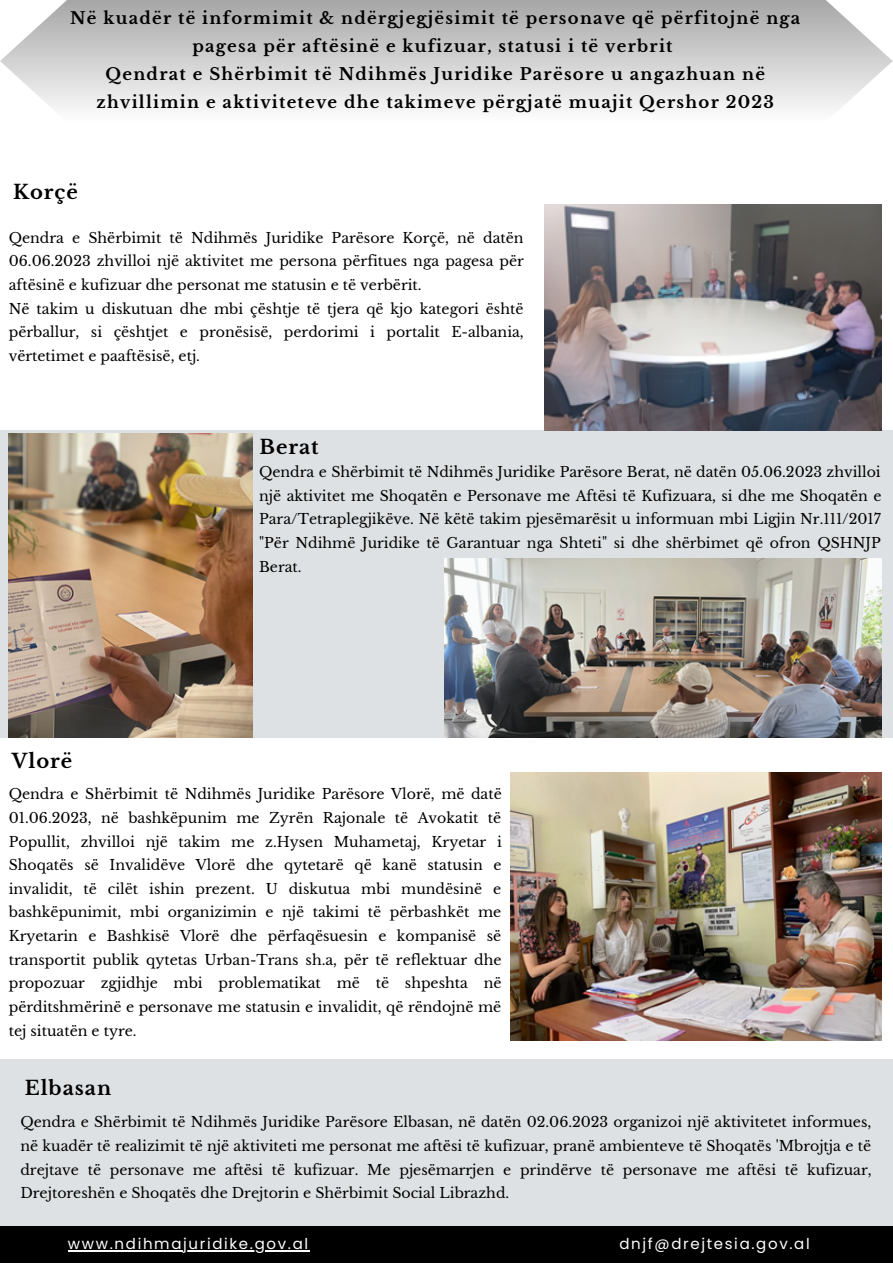
<style>
.page{position:relative;width:893px;height:1264px;background:#fff}
.page>*{position:absolute;margin:0;border:0;box-sizing:border-box;transform-origin:0 0}
.t1{font:700 19.5px "Libre Baskerville";letter-spacing:.05em;color:#000}
.t2{font:700 16.5px/28px "Libre Baskerville";letter-spacing:.075em;color:#000;text-align:center}
.t3{font:15px "Poppins";letter-spacing:.11em;color:#fff}
.t4{font:14.1px/23.5px "Libre Baskerville";color:#000;text-align:justify}
</style>
<div class="page">
<div style="left:0;top:1225px;width:892px;height:37px;background:#000"></div>
<svg style="left:0;top:0;width:892px;height:109px;background:#d0d0d0"></svg>
<div style="left:0;top:430px;width:892px;height:307px;background:#dee1e3"></div>
<div style="left:0;top:1058px;width:892px;height:167px;background:#dee1e3"></div>
<img style="left:544px;top:204px;width:337px;height:226px">
<img style="left:444px;top:558px;width:437px;height:179px">
<img style="left:9px;top:433px;width:244px;height:304px">
<img style="left:510px;top:772px;width:371px;height:268px">
<hr style="left:68px;top:1250px;width:242px;height:1px;background:#fff">
<p class="t2" style="left:70px;top:4px;width:731px">Në kuadër të informimit &amp; ndërgjegjësimit të personave që përfitojnë nga pagesa për aftësinë e kufizuar, statusi i të verbrit</p>
<p class="t2" style="left:96px;top:60px;width:679px">Qendrat e Shërbimit të Ndihmës Juridike Parësore u angazhuan në zhvillimin e aktiviteteve dhe takimeve përgjatë muajit Qershor 2023</p>
<p class="t1" style="left:13px;top:180px;width:66px">Korçë</p>
<p class="t4" style="left:9px;top:226px;width:516px">Qendra e Shërbimit të Ndihmës Juridike Parësore Korçë, në datën 06.06.2023 zhvilloi një aktivitet me persona përfitues nga pagesa për aftësinë e kufizuar dhe personat me statusin e të verbërit.</p>
<p class="t4" style="left:9px;top:297px;width:516px">Në takim u diskutuan dhe mbi çështje të tjera që kjo kategori është përballur, si çështjet e pronësisë, perdorimi i portalit E-albania, vërtetimet e paaftësisë, etj.</p>
<p class="t1" style="left:259px;top:435px;width:61px">Berat</p>
<p class="t4" style="left:259px;top:460px;width:624px">Qendra e Shërbimit të Ndihmës Juridike Parësore Berat, në datën 05.06.2023 zhvilloi një aktivitet me Shoqatën e Personave me Aftësi të Kufizuara, si dhe me Shoqatën e Para/Tetraplegjikëve. Në këtë takim pjesëmarësit u informuan mbi Ligjin Nr.111/2017 "Për Ndihmë Juridike të Garantuar nga Shteti" si dhe shërbimet që ofron QSHNJP Berat.</p>
<p class="t1" style="left:12px;top:749px;width:62px">Vlorë</p>
<p class="t4" style="left:9px;top:782px;width:494px">Qendra e Shërbimit të Ndihmës Juridike Parësore Vlorë, më datë 01.06.2023, në bashkëpunim me Zyrën Rajonale të Avokatit të Popullit, zhvilloi një takim me z.Hysen Muhametaj, Kryetar i Shoqatës së Invalidëve Vlorë dhe qytetarë që kanë statusin e invalidit, të cilët ishin prezent. U diskutua mbi mundësinë e bashkëpunimit, mbi organizimin e një takimi të përbashkët me Kryetarin e Bashkisë Vlorë dhe përfaqësuesin e kompanisë së transportit publik qytetas Urban-Trans sh.a, për të reflektuar dhe propozuar zgjidhje mbi problematikat më të shpeshta në përditshmërinë e personave me statusin e invalidit, që rëndojnë më tej situatën e tyre.</p>
<p class="t1" style="left:25px;top:1076px;width:88px">Elbasan</p>
<p class="t4" style="left:20px;top:1110px;width:852px">Qendra e Shërbimit të Ndihmës Juridike Parësore Elbasan, në datën 02.06.2023 organizoi një aktivitetet informues, në kuadër të realizimit të një aktiviteti me personat me aftësi të kufizuar, pranë ambienteve të Shoqatës 'Mbrojtja e të drejtave të personave me aftësi të kufizuar. Me pjesëmarrjen e prindërve të personave me aftësi të kufizuar, Drejtoreshën e Shoqatës dhe Drejtorin e Shërbimit Social Librazhd.</p>
<p class="t3" style="left:68px;top:1233px;width:242px">www.ndihmajuridike.gov.al</p>
<p class="t3" style="left:619px;top:1233px;width:192px">dnjf@drejtesia.gov.al</p>
</div>
